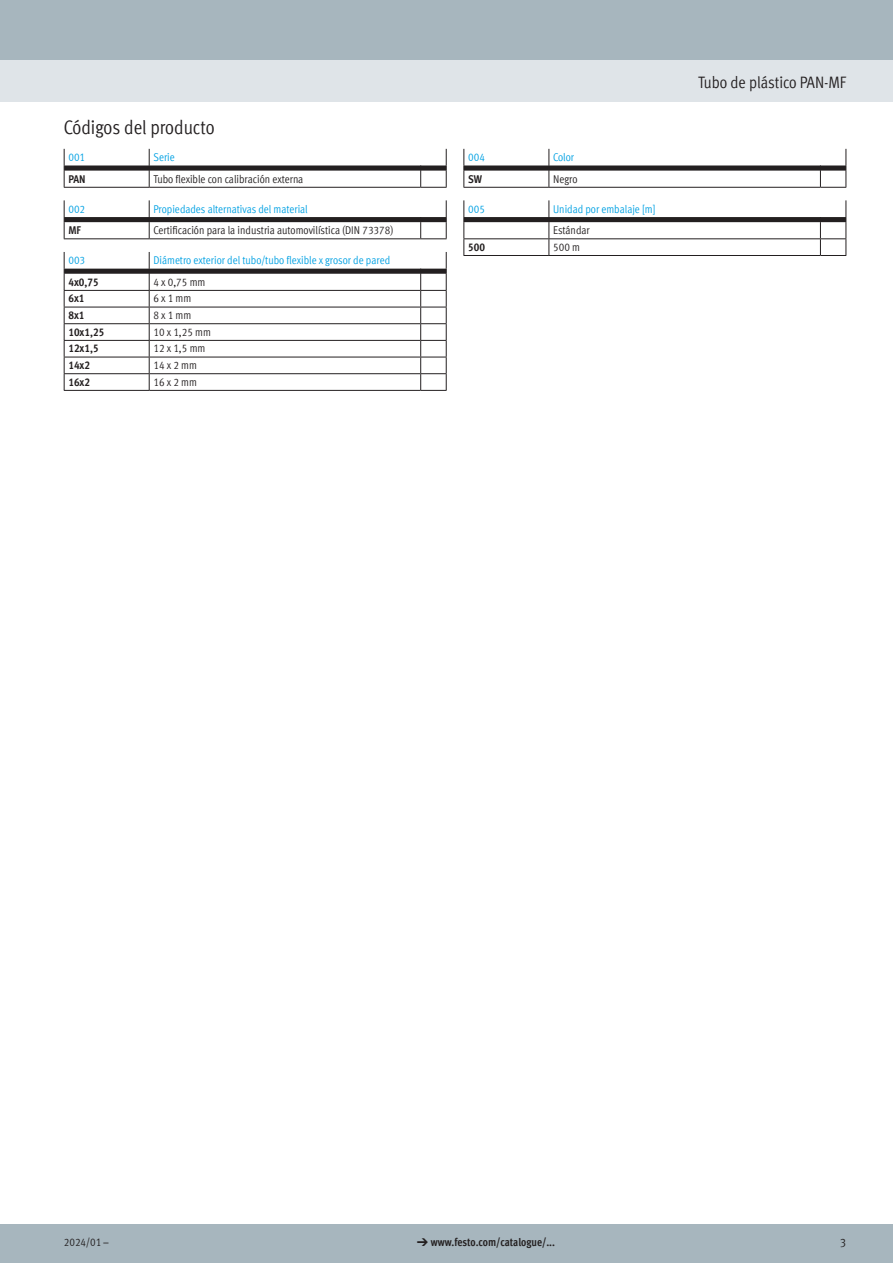
<style>
.page{position:relative;width:893px;height:1263px;background:#fff}
.page>*{position:absolute;margin:0;border:0;box-sizing:border-box;transform-origin:0 0}
.t1{font:condensed 19.5px "Festo";color:#231f20}
.t2{font:condensed 16.5px "Festo";letter-spacing:-.005em;color:#231f20}
.t3{font:condensed 12.75px "Festo";color:#231f20}
.FES_tab_regular{font:condensed 11.25px "Festo";color:#231f20}
.FES_tab_head_2{font:condensed 11.25px "Festo";color:#00a1e3}
.FES_type_code{font:700 condensed 11.25px "Festo";color:#231f20}
.s1{font-family:"Meto Pict 182";font-weight:400;font-stretch:normal}
</style>
<div class="page">
<div style="left:0;top:1225px;width:893px;height:38px;background:#a7b6be"></div>
<div style="left:0;top:60px;width:893px;height:42px;background:#dfe4e8"></div>
<div style="left:0;top:0;width:893px;height:60px;background:#a7b6be"></div>
<svg style="left:64px;top:149px;width:383px;height:39px"></svg>
<svg style="left:64px;top:200px;width:383px;height:39px"></svg>
<svg style="left:64px;top:252px;width:383px;height:139px"></svg>
<svg style="left:463px;top:149px;width:384px;height:39px"></svg>
<svg style="left:463px;top:200px;width:384px;height:56px"></svg>
<h1 class="t1" style="left:64px;top:113px;width:152px">Códigos del producto</h1>
<p class="FES_tab_head_2" style="left:68px;top:149px;width:18px">001</p>
<p class="FES_tab_head_2" style="left:153px;top:149px;width:23px">Serie</p>
<p class="FES_type_code" style="left:68px;top:170px;width:19px">PAN</p>
<p class="FES_tab_regular" style="left:153px;top:170px;width:151px">Tubo flexible con calibración externa</p>
<p class="FES_tab_head_2" style="left:68px;top:201px;width:18px">002</p>
<p class="FES_tab_head_2" style="left:153px;top:201px;width:156px">Propiedades alternativas del material</p>
<p class="FES_type_code" style="left:68px;top:222px;width:14px">MF</p>
<p class="FES_tab_regular" style="left:153px;top:222px;width:241px">Certificación para la industria automovilística (DIN 73378)</p>
<p class="FES_tab_head_2" style="left:68px;top:252px;width:18px">003</p>
<p class="FES_tab_head_2" style="left:153px;top:252px;width:238px">Diámetro exterior del tubo/tubo flexible x grosor de pared</p>
<p class="FES_type_code" style="left:68px;top:273px;width:32px">4x0,75</p>
<p class="FES_tab_regular" style="left:153px;top:274px;width:54px">4 x 0,75 mm</p>
<p class="FES_type_code" style="left:68px;top:290px;width:18px">6x1</p>
<p class="FES_tab_regular" style="left:153px;top:290px;width:39px">6 x 1 mm</p>
<p class="FES_type_code" style="left:68px;top:306px;width:18px">8x1</p>
<p class="FES_tab_regular" style="left:153px;top:307px;width:39px">8 x 1 mm</p>
<p class="FES_type_code" style="left:68px;top:323px;width:37px">10x1,25</p>
<p class="FES_tab_regular" style="left:153px;top:324px;width:59px">10 x 1,25 mm</p>
<p class="FES_type_code" style="left:68px;top:340px;width:32px">12x1,5</p>
<p class="FES_tab_regular" style="left:153px;top:340px;width:54px">12 x 1,5 mm</p>
<p class="FES_type_code" style="left:68px;top:356px;width:23px">14x2</p>
<p class="FES_tab_regular" style="left:153px;top:357px;width:45px">14 x 2 mm</p>
<p class="FES_type_code" style="left:68px;top:373px;width:23px">16x2</p>
<p class="FES_tab_regular" style="left:153px;top:374px;width:45px">16 x 2 mm</p>
<p class="FES_tab_head_2" style="left:468px;top:149px;width:18px">004</p>
<p class="FES_tab_head_2" style="left:553px;top:149px;width:23px">Color</p>
<p class="FES_type_code" style="left:468px;top:170px;width:15px">SW</p>
<p class="FES_tab_regular" style="left:553px;top:170px;width:26px">Negro</p>
<p class="FES_tab_head_2" style="left:468px;top:201px;width:18px">005</p>
<p class="FES_tab_head_2" style="left:553px;top:201px;width:104px">Unidad por embalaje [m]</p>
<p class="FES_tab_regular" style="left:553px;top:222px;width:38px">Estándar</p>
<p class="FES_type_code" style="left:468px;top:238px;width:18px">500</p>
<p class="FES_tab_regular" style="left:553px;top:239px;width:28px">500 m</p>
<h2 class="t2" style="left:698px;top:71px;width:150px">Tubo de plástico PAN-MF</h2>
<p class="FES_tab_regular" style="left:64px;top:1234px;width:46px">2024/01 –</p>
<p class="FES_type_code" style="left:417px;top:1234px;width:140px"><span class="s1">d</span> www.festo.com/catalogue/...</p>
<p class="t3" style="left:840px;top:1233px;width:8px">3</p>
</div>
